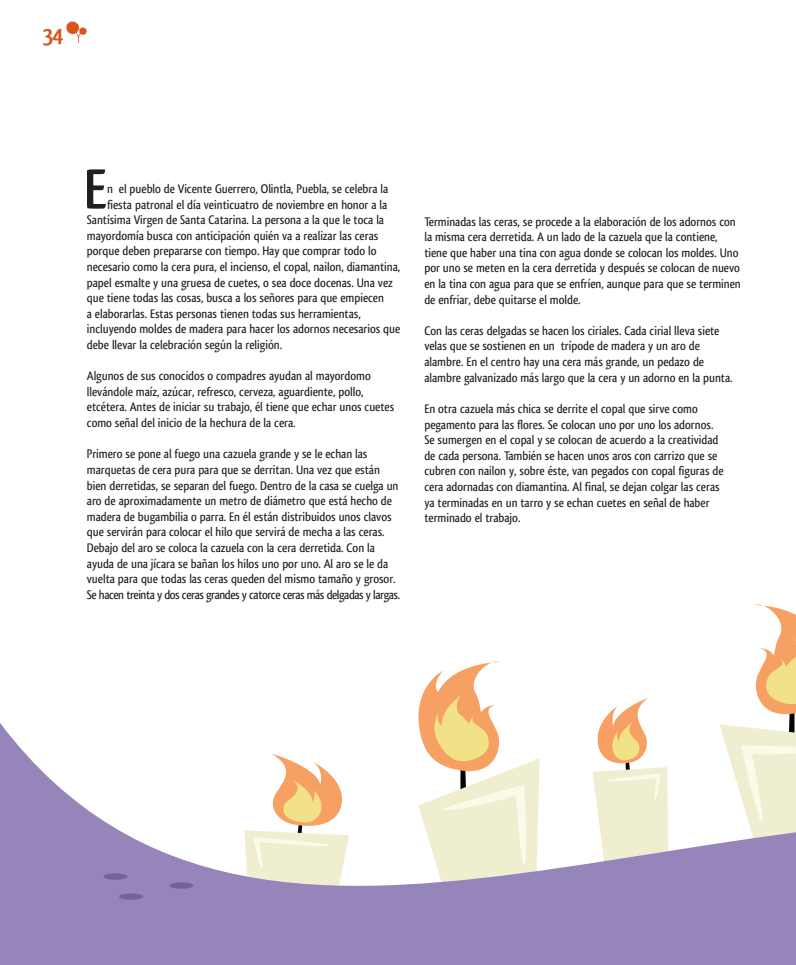
<style>
.page{position:relative;width:796px;height:965px;background:#fff}
.page>*{position:absolute;margin:0;border:0;box-sizing:border-box;transform-origin:0 0}
.t1{font:700 58.9px "Qlassik";color:#231f20}
.t2{font:700 25px "Qlassik";color:#d9531c}
.t3{font:500 13px/15.6px "Qlassik";color:#231f20}
</style>
<div class="page">
<svg style="left:419px;top:661px;width:81px;height:44px"></svg>
<svg style="left:755px;top:604px;width:41px;height:101px"></svg>
<svg style="left:0;top:705px;width:796px;height:259px"></svg>
<div style="left:119px;top:893px;width:24px;height:6px;background:#736397;border-radius:50%"></div>
<div style="left:103px;top:873px;width:24px;height:6px;background:#736397;border-radius:50%"></div>
<div style="left:169px;top:882px;width:24px;height:6px;background:#736397;border-radius:50%"></div>
<svg style="left:66px;top:21px;width:21px;height:22px"></svg>
<h2 class="t2" style="left:42px;top:21px;width:23px">34</h2>
<h1 class="t1" style="left:84px;top:155px;width:25px">E</h1>
<p class="t3" style="left:107px;top:181px;width:283px">n el pueblo de Vicente Guerrero, Olintla, Puebla, se celebra la</p>
<p class="t3" style="left:107px;top:196px;width:282px">fiesta patronal el día veinticuatro de noviembre en honor a la</p>
<p class="t3" style="left:87px;top:212px;width:299px">Santísima Virgen de Santa Catarina. La persona a la que le toca la</p>
<p class="t3" style="left:87px;top:227px;width:293px">mayordomía busca con anticipación quién va a realizar las ceras</p>
<p class="t3" style="left:87px;top:243px;width:291px">porque deben prepararse con tiempo. Hay que comprar todo lo</p>
<p class="t3" style="left:87px;top:259px;width:315px">necesario como la cera pura, el incienso, el copal, nailon, diamantina,</p>
<p class="t3" style="left:87px;top:274px;width:307px">papel esmalte y una gruesa de cuetes, o sea doce docenas. Una vez</p>
<p class="t3" style="left:87px;top:290px;width:298px">que tiene todas las cosas, busca a los señores para que empiecen</p>
<p class="t3" style="left:87px;top:305px;width:275px">a elaborarlas. Estas personas tienen todas sus herramientas,</p>
<p class="t3" style="left:87px;top:321px;width:315px">incluyendo moldes de madera para hacer los adornos necesarios que</p>
<p class="t3" style="left:87px;top:337px;width:197px">debe llevar la celebración según la religión.</p>
<p class="t3" style="left:87px;top:368px;width:309px">Algunos de sus conocidos o compadres ayudan al mayordomo llevándole maíz, azúcar, refresco, cerveza, aguardiente, pollo, etcétera. Antes de iniciar su trabajo, él tiene que echar unos cuetes como señal del inicio de la hechura de la cera.</p>
<p class="t3" style="left:87px;top:446px;width:315px">Primero se pone al fuego una cazuela grande y se le echan las marquetas de cera pura para que se derritan. Una vez que están bien derretidas, se separan del fuego. Dentro de la casa se cuelga un aro de aproximadamente un metro de diámetro que está hecho de madera de bugambilia o parra. En él están distribuidos unos clavos que servirán para colocar el hilo que servirá de mecha a las ceras.<br>Debajo del aro se coloca la cazuela con la cera derretida. Con la ayuda de una jícara se bañan los hilos uno por uno. Al aro se le da vuelta para que todas las ceras queden del mismo tamaño y grosor.<br>Se hacen treinta y dos ceras grandes y catorce ceras más delgadas y largas.</p>
<p class="t3" style="left:424px;top:213px;width:318px">Terminadas las ceras, se procede a la elaboración de los adornos con la misma cera derretida. A un lado de la cazuela que la contiene, tiene que haber una tina con agua donde se colocan los moldes. Uno por uno se meten en la cera derretida y después se colocan de nuevo en la tina con agua para que se enfríen, aunque para que se terminen de enfriar, debe quitarse el molde.</p>
<p class="t3" style="left:424px;top:322px;width:310px">Con las ceras delgadas se hacen los ciriales. Cada cirial lleva siete velas que se sostienen en un trípode de madera y un aro de alambre. En el centro hay una cera más grande, un pedazo de alambre galvanizado más largo que la cera y un adorno en la punta.</p>
<p class="t3" style="left:424px;top:400px;width:301px">En otra cazuela más chica se derrite el copal que sirve como pegamento para las flores. Se colocan uno por uno los adornos.<br>Se sumergen en el copal y se colocan de acuerdo a la creatividad de cada persona. También se hacen unos aros con carrizo que se cubren con nailon y, sobre éste, van pegados con copal figuras de cera adornadas con diamantina. Al final, se dejan colgar las ceras ya terminadas en un tarro y se echan cuetes en señal de haber terminado el trabajo.</p>
</div>
